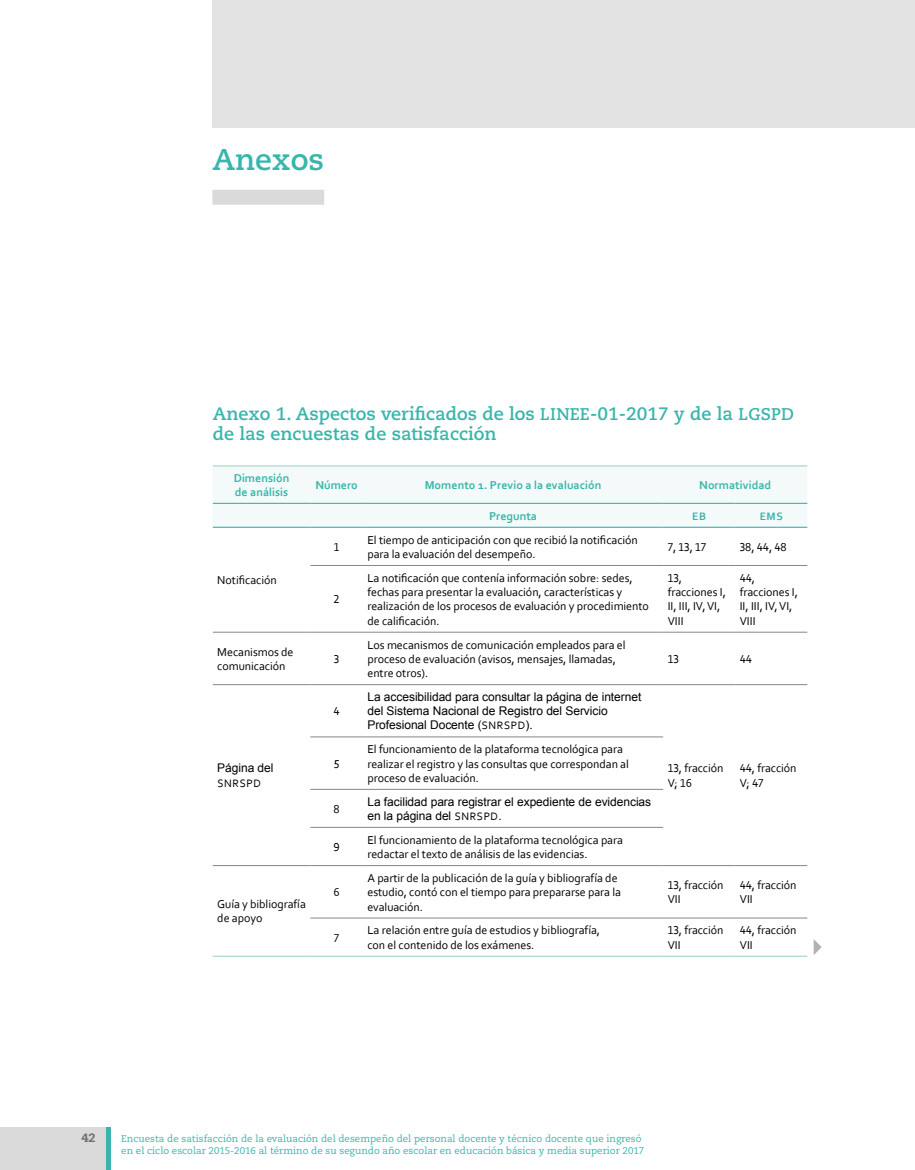
<style>
.page{position:relative;width:915px;height:1170px;background:#fff}
.page>*{position:absolute;margin:0;border:0;box-sizing:border-box;transform-origin:0 0}
.t1{font:700 30px "Caecilia LT Std";color:#38b6ab}
.t2{font:700 18px/19.5px "Caecilia LT Std";color:#38b6ab}
.t3{font:12px/14.2px "Corbel";letter-spacing:-.005em;color:#000}
.t4{font:12px/14.2px "Arial";letter-spacing:-.005em;color:#000}
.t5{font:700 12px/13.5px "Corbel";color:#38b6ab}
.t6{font:800 12px "Caecilia LT Std";color:#706f6f}
.t7{font:11.25px "Corbel";letter-spacing:.05em;color:#000}
.t8{font:700 11.25px "Corbel";color:#38b6ab}
.t9{font:9.75px/12px "Caecilia LT Std";color:#38b6ab}
.s1{font-size:16.95px}
.s2{font-family:"Corbel";font-size:11.25px}
</style>
<div class="page">
<div style="left:212px;top:0;width:702px;height:128px;background:#e3e3e3"></div>
<div style="left:212px;top:190px;width:112px;height:15px;background:#dadada"></div>
<div style="left:213px;top:466px;width:594px;height:60px;background:#f4faf9"></div>
<hr style="left:213px;top:502px;width:97px;height:2px;background:#38b6ab">
<hr style="left:310px;top:502px;width:53px;height:2px;background:#38b6ab">
<hr style="left:363px;top:502px;width:300px;height:2px;background:#38b6ab">
<hr style="left:663px;top:502px;width:72px;height:2px;background:#38b6ab">
<hr style="left:735px;top:502px;width:72px;height:2px;background:#38b6ab">
<hr style="left:310px;top:565px;width:53px;height:1px;background:#878787">
<hr style="left:363px;top:565px;width:300px;height:1px;background:#878787">
<hr style="left:663px;top:565px;width:72px;height:1px;background:#878787">
<hr style="left:735px;top:565px;width:72px;height:1px;background:#878787">
<hr style="left:213px;top:632px;width:97px;height:1px;background:#878787">
<hr style="left:310px;top:632px;width:53px;height:1px;background:#878787">
<hr style="left:363px;top:632px;width:300px;height:1px;background:#878787">
<hr style="left:663px;top:632px;width:72px;height:1px;background:#878787">
<hr style="left:735px;top:632px;width:72px;height:1px;background:#878787">
<hr style="left:213px;top:684px;width:97px;height:1px;background:#878787">
<hr style="left:310px;top:684px;width:53px;height:1px;background:#878787">
<hr style="left:363px;top:684px;width:300px;height:1px;background:#878787">
<hr style="left:663px;top:684px;width:72px;height:1px;background:#878787">
<hr style="left:735px;top:684px;width:72px;height:1px;background:#878787">
<hr style="left:310px;top:736px;width:53px;height:1px;background:#878787">
<hr style="left:363px;top:736px;width:300px;height:1px;background:#878787">
<hr style="left:310px;top:789px;width:53px;height:1px;background:#878787">
<hr style="left:363px;top:789px;width:300px;height:1px;background:#878787">
<hr style="left:310px;top:827px;width:53px;height:1px;background:#878787">
<hr style="left:363px;top:827px;width:300px;height:1px;background:#878787">
<hr style="left:213px;top:865px;width:97px;height:1px;background:#878787">
<hr style="left:310px;top:865px;width:53px;height:1px;background:#878787">
<hr style="left:363px;top:865px;width:300px;height:1px;background:#878787">
<hr style="left:663px;top:865px;width:72px;height:1px;background:#878787">
<hr style="left:735px;top:865px;width:72px;height:1px;background:#878787">
<hr style="left:310px;top:917px;width:53px;height:1px;background:#878787">
<hr style="left:363px;top:917px;width:300px;height:1px;background:#878787">
<hr style="left:663px;top:917px;width:72px;height:1px;background:#878787">
<hr style="left:735px;top:917px;width:72px;height:1px;background:#878787">
<hr style="left:213px;top:465px;width:97px;height:1px;background:#a0d4cd">
<hr style="left:310px;top:465px;width:53px;height:1px;background:#a0d4cd">
<hr style="left:363px;top:465px;width:300px;height:1px;background:#a0d4cd">
<hr style="left:663px;top:465px;width:72px;height:1px;background:#a0d4cd">
<hr style="left:735px;top:465px;width:72px;height:1px;background:#a0d4cd">
<hr style="left:213px;top:526px;width:97px;height:2px;background:#38b6ab">
<hr style="left:310px;top:526px;width:53px;height:2px;background:#38b6ab">
<hr style="left:363px;top:526px;width:300px;height:2px;background:#38b6ab">
<hr style="left:663px;top:526px;width:72px;height:2px;background:#38b6ab">
<hr style="left:735px;top:526px;width:72px;height:2px;background:#38b6ab">
<hr style="left:213px;top:955px;width:97px;height:1px;background:#a0d4cd">
<hr style="left:310px;top:955px;width:53px;height:1px;background:#a0d4cd">
<hr style="left:363px;top:955px;width:300px;height:1px;background:#a0d4cd">
<hr style="left:663px;top:955px;width:72px;height:1px;background:#a0d4cd">
<hr style="left:735px;top:955px;width:72px;height:1px;background:#a0d4cd">
<svg style="left:813px;top:939px;width:8px;height:16px"></svg>
<div style="left:0;top:1127px;width:106px;height:42px;background:#dadada"></div>
<div style="left:106px;top:1127px;width:5px;height:42px;background:#38b6ab"></div>
<h1 class="t1" style="left:212px;top:142px;width:113px">Anexos</h1>
<h2 class="t2" style="left:213px;top:404px;width:583px">Anexo 1. Aspectos verificados de los <span class="s1">LINEE</span>-01-2017 y de la <span class="s1">LGSPD </span>de las encuestas de satisfacción</h2>
<p class="t5" style="left:234px;top:471px;width:57px">Dimensión de análisis</p>
<p class="t5" style="left:315px;top:478px;width:44px">Número</p>
<p class="t5" style="left:424px;top:478px;width:178px">Momento 1. Previo a la evaluación</p>
<p class="t5" style="left:699px;top:478px;width:73px">Normatividad</p>
<p class="t5" style="left:489px;top:508px;width:50px">Pregunta</p>
<p class="t8" style="left:692px;top:509px;width:15px">EB</p>
<p class="t8" style="left:759px;top:509px;width:25px">EMS</p>
<p class="t3" style="left:217px;top:572px;width:61px">Notificación</p>
<p class="t3" style="left:333px;top:539px;width:7px">1</p>
<p class="t3" style="left:367px;top:532px;width:272px">El tiempo de anticipación con que recibió la notificación para la evaluación del desempeño.</p>
<p class="t3" style="left:667px;top:539px;width:40px">7, 13, 17</p>
<p class="t3" style="left:739px;top:539px;width:48px">38, 44, 48</p>
<p class="t3" style="left:333px;top:592px;width:7px">2</p>
<p class="t3" style="left:367px;top:570px;width:283px">La notificación que contenía información sobre: sedes, fechas para presentar la evaluación, características y realización de los procesos de evaluación y procedimiento de calificación.</p>
<p class="t3" style="left:667px;top:570px;width:60px">13, fracciones I,<br>II, III, IV, VI,<br>VIII</p>
<p class="t3" style="left:739px;top:570px;width:60px">44, fracciones I,<br>II, III, IV, VI,<br>VIII</p>
<p class="t3" style="left:217px;top:644px;width:78px">Mecanismos de comunicación</p>
<p class="t3" style="left:334px;top:651px;width:7px">3</p>
<p class="t4" style="left:217px;top:761px;width:58px">Página del</p>
<p class="t7" style="left:217px;top:775px;width:45px">SNRSPD</p>
<p class="t3" style="left:333px;top:703px;width:8px">4</p>
<p class="t3" style="left:333px;top:756px;width:7px">5</p>
<p class="t3" style="left:367px;top:637px;width:260px">Los mecanismos de comunicación empleados para el proceso de evaluación (avisos, mensajes, llamadas, entre otros).</p>
<p class="t4" style="left:367px;top:689px;width:275px">La accesibilidad para consultar la página de internet del Sistema Nacional de Registro del Servicio<br>Profesional Docente (<span class="s2">SNRSPD</span>).</p>
<p class="t3" style="left:367px;top:741px;width:263px">El funcionamiento de la plataforma tecnológica para realizar el registro y las consultas que correspondan al proceso de evaluación.</p>
<p class="t3" style="left:333px;top:801px;width:8px">8</p>
<p class="t4" style="left:367px;top:794px;width:285px">La facilidad para registrar el expediente de evidencias en la página del <span class="s2">SNRSPD</span>.</p>
<p class="t3" style="left:333px;top:839px;width:8px">9</p>
<p class="t3" style="left:367px;top:832px;width:257px">El funcionamiento de la plataforma tecnológica para redactar el texto de análisis de las evidencias.</p>
<p class="t3" style="left:667px;top:651px;width:13px">13</p>
<p class="t3" style="left:739px;top:651px;width:14px">44</p>
<p class="t3" style="left:667px;top:761px;width:57px">13, fracción<br>V; 16</p>
<p class="t3" style="left:739px;top:761px;width:58px">44, fracción<br>V; 47</p>
<p class="t3" style="left:217px;top:896px;width:90px">Guía y bibliografía de apoyo</p>
<p class="t3" style="left:333px;top:884px;width:8px">6</p>
<p class="t3" style="left:367px;top:870px;width:255px">A partir de la publicación de la guía y bibliografía de estudio, contó con el tiempo para prepararse para la evaluación.</p>
<p class="t3" style="left:667px;top:877px;width:57px">13, fracción<br>VII</p>
<p class="t3" style="left:739px;top:877px;width:58px">44, fracción<br>VII</p>
<p class="t3" style="left:334px;top:930px;width:7px">7</p>
<p class="t3" style="left:367px;top:922px;width:234px">La relación entre guía de estudios y bibliografía, con el contenido de los exámenes.</p>
<p class="t3" style="left:667px;top:922px;width:57px">13, fracción<br>VII</p>
<p class="t3" style="left:739px;top:922px;width:58px">44, fracción<br>VII</p>
<p class="t6" style="left:81px;top:1130px;width:16px">42</p>
<p class="t9" style="left:121px;top:1132px;width:524px">Encuesta de satisfacción de la evaluación del desempeño del personal docente y técnico docente que ingresó en el ciclo escolar 2015-2016 al término de su segundo año escolar en educación básica y media superior 2017</p>
</div>
